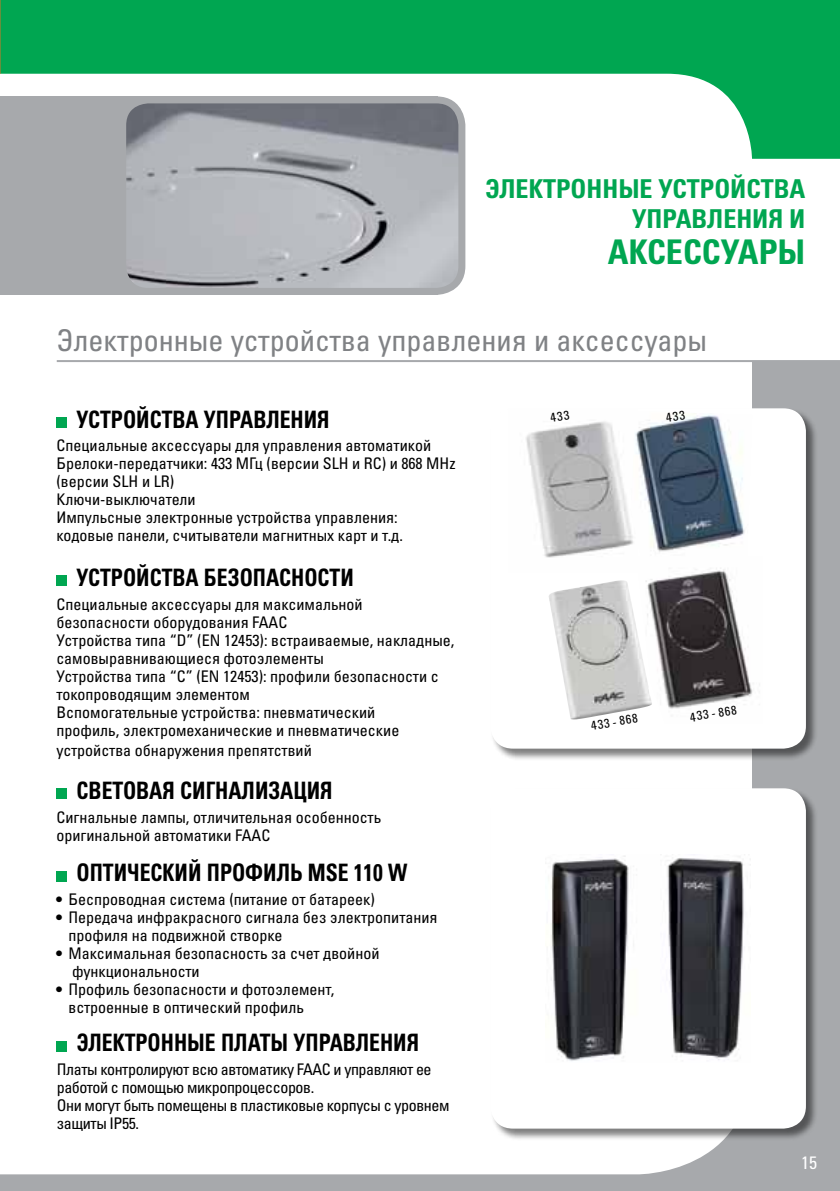
<style>
.page{position:relative;width:840px;height:1191px;background:#fff}
.page>*{position:absolute;margin:0;border:0;box-sizing:border-box;transform-origin:0 0}
.t1{font:34px "Univers LTCYR 67 Bold Cond";color:#00a651}
.t2{font:condensed 30px "Univers LTCYR 57";color:#808285}
.t3{font:26px/30px "Univers LTCYR 67 Bold Cond";color:#00a651;text-align:right}
.t4{font:24px "Univers LTCYR 67 Bold Cond";color:#000;scale:.9 1}
.t5{font:condensed 18px "Univers LTCYR 57";color:#fff}
.t6{font:condensed 16px/18px "Univers LTCYR 57";color:#000}
.t7{font:condensed 16px/18px "Univers LTCYR 57";letter-spacing:-.025em;color:#000}
.t8{font:condensed 12.6px "Univers LTCYR 57";color:#000}
</style>
<div class="page">
<svg style="left:0;top:1041px;width:751px;height:150px"></svg>
<div style="left:751px;top:361px;width:88px;height:830px;background:#a7a9ac"></div>
<hr style="left:57px;top:360px;width:782px;height:2px;background:#a7a9ac">
<div style="left:56px;top:788px;width:10px;height:11px;background:#00a651"></div>
<div style="left:0;top:96px;width:437px;height:199px;background:#a7a9ac"></div>
<img style="left:127px;top:159px;width:330px;height:128px">
<div style="left:119px;top:96px;width:346px;height:199px;border:7px solid #a7a9ac;border-radius:26px"></div>
<div style="left:56px;top:417px;width:10px;height:10px;background:#00a651"></div>
<div style="left:490px;top:788px;width:327px;height:353px;background:#000;opacity:.5"></div>
<div style="left:490px;top:788px;width:315px;height:340px;background:#fff;border-radius:23px"></div>
<img style="left:551px;top:856px;width:193px;height:205px">
<div style="left:490px;top:408px;width:327px;height:353px;background:#000;opacity:.5"></div>
<div style="left:490px;top:408px;width:315px;height:340px;background:#fff;border-radius:23px"></div>
<img style="left:526px;top:421px;width:105px;height:137px">
<img style="left:631px;top:415px;width:114px;height:137px">
<img style="left:650px;top:568px;width:103px;height:141px">
<img style="left:549px;top:580px;width:102px;height:139px">
<div style="left:56px;top:575px;width:10px;height:11px;background:#00a651"></div>
<div style="left:56px;top:871px;width:10px;height:10px;background:#00a651"></div>
<div style="left:57px;top:1041px;width:10px;height:10px;background:#00a651"></div>
<svg style="left:0;top:0;width:839px;height:159px;fill:#00a651"></svg>
<svg style="left:550px;top:421px;width:19px;height:1px"></svg>
<svg style="left:665px;top:415px;width:19px;height:7px"></svg>
<h3 class="t3" style="left:485px;top:174px;width:321px">ЭЛЕКТРОННЫЕ УСТРОЙСТВА<br>УПРАВЛЕНИЯ И</h3>
<h1 class="t1" style="left:607px;top:231px;width:199px">АКСЕССУАРЫ</h1>
<h2 class="t2" style="left:57px;top:321px;width:651px">Электронные устройства управления и аксессуары</h2>
<h3 class="t4" style="left:76px;top:404px;width:283px">УСТРОЙСТВА УПРАВЛЕНИЯ</h3>
<p class="t6" style="left:56px;top:436px;width:400px">Специальные аксессуары для управления автоматикой Брелоки-передатчики: 433 МГц (версии SLH и RC) и 868 MHz (версии SLH и LR)<br>Ключи-выключатели<br>Импульсные электронные устройства управления: кодовые панели, считыватели магнитных карт и т.д.</p>
<h3 class="t4" style="left:76px;top:562px;width:309px">УСТРОЙСТВА БЕЗОПАСНОСТИ</h3>
<p class="t6" style="left:56px;top:594px;width:399px">Специальные аксессуары для максимальной безопасности оборудования FAAC<br>Устройства типа “D” (EN 12453): встраиваемые, накладные, самовыравнивающиеся фотоэлементы<br>Устройства типа “С” (EN 12453): профили безопасности с токопроводящим элементом<br>Вспомогательные устройства: пневматический<br>профиль, электромеханические и пневматические</p>
<p class="t6" style="left:56px;top:740px;width:257px">устройства обнаружения препятствий</p>
<h3 class="t4" style="left:76px;top:775px;width:286px">СВЕТОВАЯ СИГНАЛИЗАЦИЯ</h3>
<p class="t6" style="left:56px;top:807px;width:326px">Сигнальные лампы, отличительная особенность оригинальной автоматики FAAC</p>
<h3 class="t4" style="left:76px;top:858px;width:369px">ОПТИЧЕСКИЙ ПРОФИЛЬ MSE 110 W</h3>
<p class="t6" style="left:56px;top:890px;width:319px">• Беспроводная система (питание от батареек)</p>
<p class="t6" style="left:68px;top:908px;width:370px;text-indent:-12px">• Передача инфракрасного сигнала без электропитания профиля на подвижной створке</p>
<p class="t6" style="left:72px;top:944px;width:309px;text-indent:-16px">• Максимальная безопасность за счет двойной функциональности</p>
<p class="t6" style="left:68px;top:980px;width:267px;text-indent:-12px">• Профиль безопасности и фотоэлемент, встроенные в оптический профиль</p>
<h3 class="t4" style="left:77px;top:1028px;width:382px">ЭЛЕКТРОННЫЕ ПЛАТЫ УПРАВЛЕНИЯ</h3>
<p class="t7" style="left:57px;top:1060px;width:394px">Платы контролируют всю автоматику FAAC и управляют ее работой с помощью микропроцессоров.<br>Они могут быть помещены в пластиковые корпусы с уровнем защиты IP55.</p>
<p class="t8" style="left:589px;top:717px;width:49px;rotate:-9deg">433 - 868</p>
<p class="t8" style="left:688px;top:709px;width:49px;rotate:-9deg">433 - 868</p>
<p class="t5" style="left:800px;top:1151px;width:17px">15</p>
</div>
